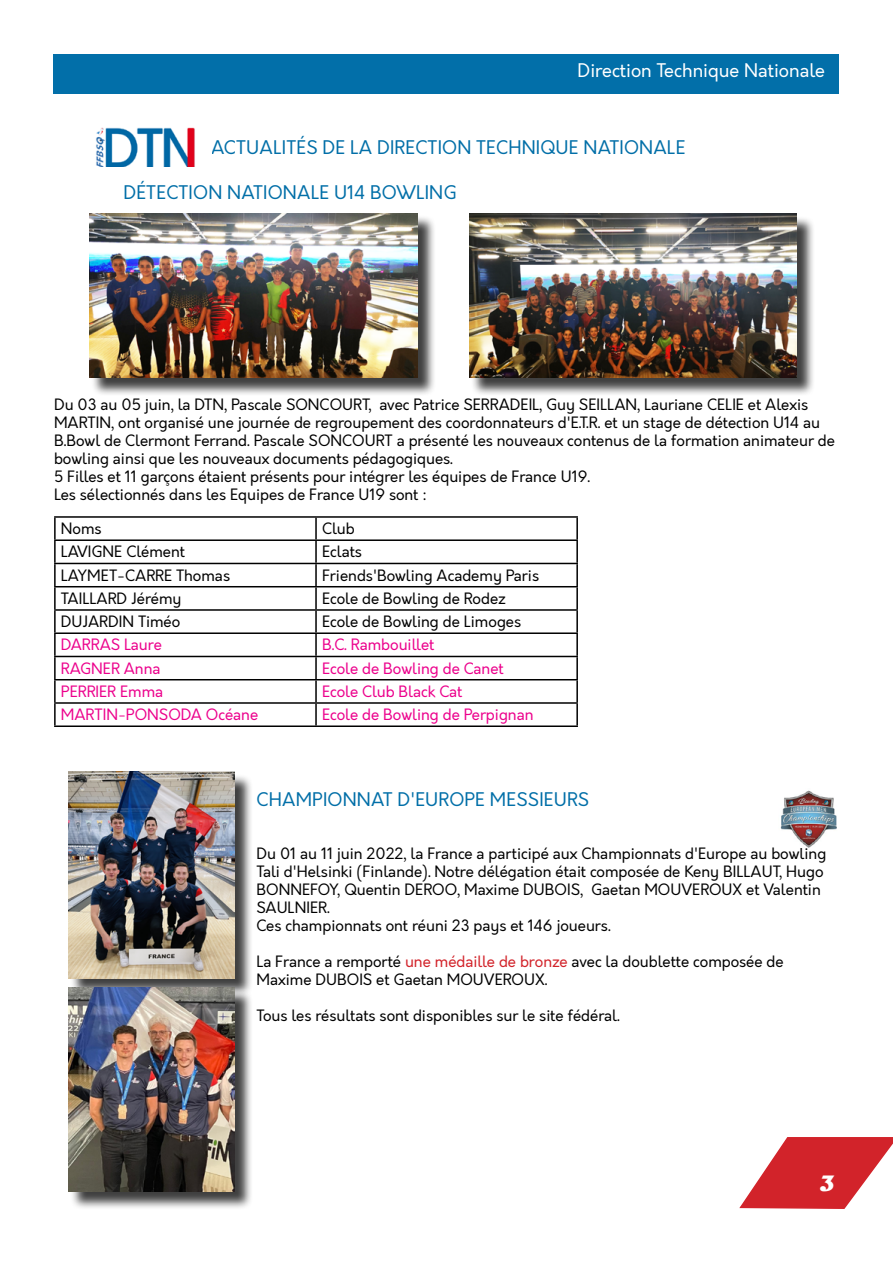
<style>
.page{position:relative;width:893px;height:1263px;background:#fff}
.page>*{position:absolute;margin:0;border:0;box-sizing:border-box;transform-origin:0 0}
.t1{font:700 22.5px "Magneto";color:#fff}
.t2{font:18px "Orkney";letter-spacing:.01em;color:#026fa8}
.t3{font:18px "Orkney";color:#fff}
.t4{font:15px/18px "Orkney";color:#000}
.t5{font:15px "Orkney";color:#ec008c}
.s1{color:#d2232a}
</style>
<div class="page">
<svg style="left:739px;top:1137px;width:154px;height:72px"></svg>
<div style="left:53px;top:54px;width:786px;height:40px;background:#026fa9"></div>
<img style="left:96px;top:127px;width:99px;height:40px">
<div style="left:91px;top:215px;width:346px;height:182px;background:#000;opacity:.75"></div>
<img style="left:89px;top:213px;width:329px;height:164px">
<div style="left:471px;top:215px;width:345px;height:182px;background:#000;opacity:.75"></div>
<img style="left:469px;top:214px;width:327px;height:164px">
<div style="left:70px;top:774px;width:184px;height:223px;background:#000;opacity:.75"></div>
<img style="left:68px;top:772px;width:166px;height:206px">
<div style="left:70px;top:989px;width:184px;height:221px;background:#000;opacity:.75"></div>
<img style="left:68px;top:987px;width:166px;height:204px">
<img style="left:780px;top:790px;width:57px;height:58px">
<hr style="left:54px;top:516px;width:262px;height:2px;background:#000">
<hr style="left:54px;top:518px;width:2px;height:21px;background:#000">
<hr style="left:316px;top:516px;width:262px;height:2px;background:#000">
<hr style="left:315px;top:518px;width:2px;height:21px;background:#000">
<hr style="left:576px;top:518px;width:2px;height:21px;background:#000">
<hr style="left:54px;top:539px;width:262px;height:2px;background:#000">
<hr style="left:54px;top:541px;width:2px;height:22px;background:#000">
<hr style="left:316px;top:539px;width:262px;height:2px;background:#000">
<hr style="left:315px;top:541px;width:2px;height:22px;background:#000">
<hr style="left:576px;top:541px;width:2px;height:22px;background:#000">
<hr style="left:54px;top:563px;width:262px;height:1px;background:#000">
<hr style="left:54px;top:564px;width:2px;height:22px;background:#000">
<hr style="left:316px;top:563px;width:262px;height:1px;background:#000">
<hr style="left:315px;top:564px;width:2px;height:22px;background:#000">
<hr style="left:576px;top:564px;width:2px;height:22px;background:#000">
<hr style="left:54px;top:586px;width:262px;height:1px;background:#000">
<hr style="left:54px;top:587px;width:2px;height:22px;background:#000">
<hr style="left:316px;top:586px;width:262px;height:1px;background:#000">
<hr style="left:315px;top:587px;width:2px;height:22px;background:#000">
<hr style="left:576px;top:587px;width:2px;height:22px;background:#000">
<hr style="left:54px;top:609px;width:262px;height:2px;background:#000">
<hr style="left:54px;top:611px;width:2px;height:21px;background:#000">
<hr style="left:316px;top:609px;width:262px;height:2px;background:#000">
<hr style="left:315px;top:611px;width:2px;height:21px;background:#000">
<hr style="left:576px;top:611px;width:2px;height:21px;background:#000">
<hr style="left:54px;top:632px;width:262px;height:2px;background:#000">
<hr style="left:54px;top:634px;width:2px;height:22px;background:#000">
<hr style="left:316px;top:632px;width:262px;height:2px;background:#000">
<hr style="left:315px;top:634px;width:2px;height:22px;background:#000">
<hr style="left:576px;top:634px;width:2px;height:22px;background:#000">
<hr style="left:54px;top:656px;width:262px;height:1px;background:#000">
<hr style="left:54px;top:657px;width:2px;height:22px;background:#000">
<hr style="left:316px;top:656px;width:262px;height:1px;background:#000">
<hr style="left:315px;top:657px;width:2px;height:22px;background:#000">
<hr style="left:576px;top:657px;width:2px;height:22px;background:#000">
<hr style="left:54px;top:679px;width:262px;height:1px;background:#000">
<hr style="left:54px;top:680px;width:2px;height:22px;background:#000">
<hr style="left:316px;top:679px;width:262px;height:1px;background:#000">
<hr style="left:315px;top:680px;width:2px;height:22px;background:#000">
<hr style="left:576px;top:680px;width:2px;height:22px;background:#000">
<hr style="left:54px;top:702px;width:262px;height:2px;background:#000">
<hr style="left:54px;top:704px;width:2px;height:21px;background:#000">
<hr style="left:316px;top:702px;width:262px;height:2px;background:#000">
<hr style="left:315px;top:704px;width:2px;height:21px;background:#000">
<hr style="left:576px;top:704px;width:2px;height:21px;background:#000">
<hr style="left:54px;top:725px;width:262px;height:2px;background:#000">
<hr style="left:316px;top:725px;width:262px;height:2px;background:#000">
<p class="t3" style="left:577px;top:58px;width:249px">Direction Technique Nationale</p>
<p class="t2" style="left:211px;top:135px;width:476px">ACTUALITÉS DE LA DIRECTION TECHNIQUE NATIONALE</p>
<p class="t2" style="left:123px;top:181px;width:335px">DÉTECTION NATIONALE U14 BOWLING</p>
<p class="t4" style="left:54px;top:396px;width:782px">Du 03 au 05 juin, la DTN, Pascale SONCOURT, avec Patrice SERRADEIL, Guy SEILLAN, Lauriane CELIE et Alexis MARTIN, ont organisé une journée de regroupement des coordonnateurs d'E.T.R. et un stage de détection U14 au B.Bowl de Clermont Ferrand. Pascale SONCOURT a présenté les nouveaux contenus de la formation animateur de bowling ainsi que les nouveaux documents pédagogiques.<br>5 Filles et 11 garçons étaient présents pour intégrer les équipes de France U19.<br>Les sélectionnés dans les Equipes de France U19 sont :</p>
<p class="t4" style="left:61px;top:520px;width:42px">Noms</p>
<p class="t4" style="left:322px;top:520px;width:34px">Club</p>
<p class="t4" style="left:61px;top:543px;width:126px">LAVIGNE Clément</p>
<p class="t4" style="left:322px;top:543px;width:41px">Eclats</p>
<p class="t4" style="left:61px;top:567px;width:171px">LAYMET-CARRE Thomas</p>
<p class="t4" style="left:322px;top:567px;width:219px">Friends'Bowling Academy Paris</p>
<p class="t4" style="left:61px;top:590px;width:122px">TAILLARD Jérémy</p>
<p class="t4" style="left:322px;top:590px;width:186px">Ecole de Bowling de Rodez</p>
<p class="t4" style="left:61px;top:613px;width:121px">DUJARDIN Timéo</p>
<p class="t4" style="left:322px;top:613px;width:201px">Ecole de Bowling de Limoges</p>
<p class="t5" style="left:61px;top:635px;width:102px">DARRAS Laure</p>
<p class="t5" style="left:322px;top:635px;width:114px">B.C. Rambouillet</p>
<p class="t5" style="left:61px;top:658px;width:101px">RAGNER Anna</p>
<p class="t5" style="left:322px;top:658px;width:183px">Ecole de Bowling de Canet</p>
<p class="t5" style="left:61px;top:682px;width:104px">PERRIER Emma</p>
<p class="t5" style="left:322px;top:682px;width:142px">Ecole Club Black Cat</p>
<p class="t5" style="left:61px;top:705px;width:199px">MARTIN-PONSODA Océane</p>
<p class="t5" style="left:322px;top:705px;width:213px">Ecole de Bowling de Perpignan</p>
<p class="t2" style="left:257px;top:788px;width:334px">CHAMPIONNAT D'EUROPE MESSIEURS</p>
<p class="t4" style="left:257px;top:845px;width:571px">Du 01 au 11 juin 2022, la France a participé aux Championnats d'Europe au bowling Tali d'Helsinki (Finlande). Notre délégation était composée de Keny BILLAUT, Hugo BONNEFOY, Quentin DEROO, Maxime DUBOIS, Gaetan MOUVEROUX et Valentin SAULNIER.<br>Ces championnats ont réuni 23 pays et 146 joueurs.</p>
<p class="t4" style="left:257px;top:953px;width:529px">La France a remporté <span class="s1">une médaille de bronze</span> avec la doublette composée de<br>Maxime DUBOIS et Gaetan MOUVEROUX.</p>
<p class="t4" style="left:257px;top:1007px;width:365px">Tous les résultats sont disponibles sur le site fédéral.</p>
<h1 class="t1" style="left:819px;top:1171px;width:17px">3</h1>
</div>
